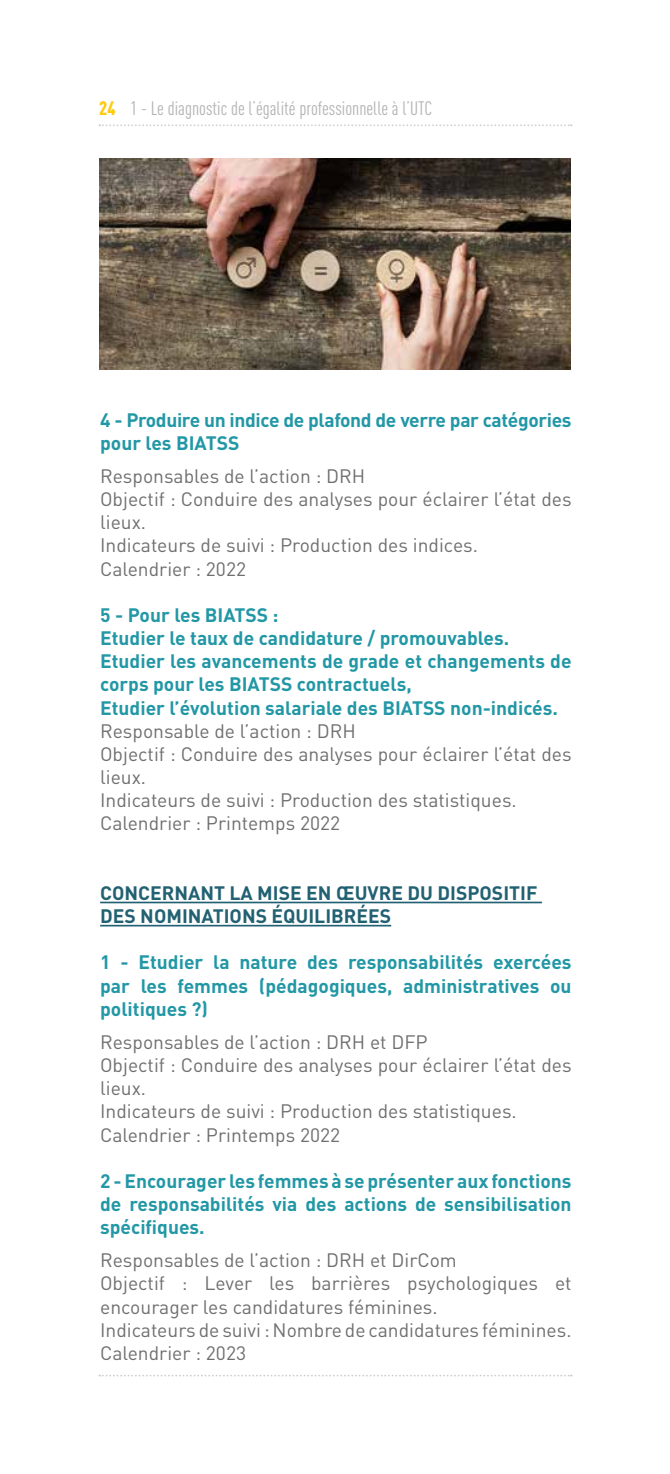
<style>
.page{position:relative;width:670px;height:1474px;background:#fff}
.page>*{position:absolute;margin:0;border:0;box-sizing:border-box;transform-origin:0 0}
.t1{font:19.25px/23.1px "DIN";color:#706f6f}
.t2{font:700 19.25px/23.1px "DIN";color:#2297a5;text-align:justify}
.t3{font:700 19.25px/23.1px "DIN";letter-spacing:-.02em;color:#2297a5}
.t4{font:700 19.25px/23.1px "DIN";color:#216172}
.t5{font:19.25px "DIN Cond";color:#b3b2b2}
.s1{font-weight:900;color:#fecb0f}
</style>
<div class="page">
<svg style="left:99px;top:124px;width:472px;height:2px"></svg>
<svg style="left:99px;top:1374px;width:472px;height:2px"></svg>
<hr style="left:100px;top:901px;width:442px;height:2px;background:#216172">
<hr style="left:100px;top:924px;width:291px;height:2px;background:#216172">
<img style="left:99px;top:158px;width:471px;height:212px">
<p class="t5" style="left:99px;top:97px;width:334px"><span class="s1">24</span> 1 - Le diagnostic de l’égalité professionnelle à l’UTC</p>
<p class="t3" style="left:100px;top:407px;width:473px">4 - Produire un indice de plafond de verre par catégories pour les BIATSS</p>
<p class="t1" style="left:100px;top:464px;width:473px">Responsables de l’action : DRH<br>Objectif : Conduire des analyses pour éclairer l’état des lieux.<br>Indicateurs de suivi : Production des indices.<br>Calendrier : 2022</p>
<p class="t2" style="left:100px;top:602px;width:473px;text-align:left">5 - Pour les BIATSS :<br>Etudier le taux de candidature / promouvables.<br>Etudier les avancements de grade et changements de corps pour les BIATSS contractuels,<br>Etudier l’évolution salariale des BIATSS non-indicés.</p>
<p class="t1" style="left:100px;top:719px;width:473px">Responsable de l’action : DRH<br>Objectif : Conduire des analyses pour éclairer l’état des lieux.<br>Indicateurs de suivi : Production des statistiques.<br>Calendrier : Printemps 2022</p>
<p class="t4" style="left:100px;top:880px;width:439px">CONCERNANT LA MISE EN ŒUVRE DU DISPOSITIF<br>DES NOMINATIONS ÉQUILIBRÉES</p>
<p class="t2" style="left:100px;top:950px;width:473px">1 - Etudier la nature des responsabilités exercées par les femmes (pédagogiques, administratives ou politiques ?)</p>
<p class="t1" style="left:100px;top:1030px;width:473px">Responsables de l’action : DRH et DFP<br>Objectif : Conduire des analyses pour éclairer l’état des lieux.<br>Indicateurs de suivi : Production des statistiques.<br>Calendrier : Printemps 2022</p>
<p class="t2" style="left:100px;top:1168px;width:473px">2 - Encourager les femmes à se présenter aux fonctions de responsabilités via des actions de sensibilisation spécifiques.</p>
<p class="t1" style="left:100px;top:1248px;width:473px">Responsables de l’action : DRH et DirCom<br>Objectif : Lever les barrières psychologiques et encourager les candidatures féminines.<br>Indicateurs de suivi : Nombre de candidatures féminines.<br>Calendrier : 2023</p>
</div>
